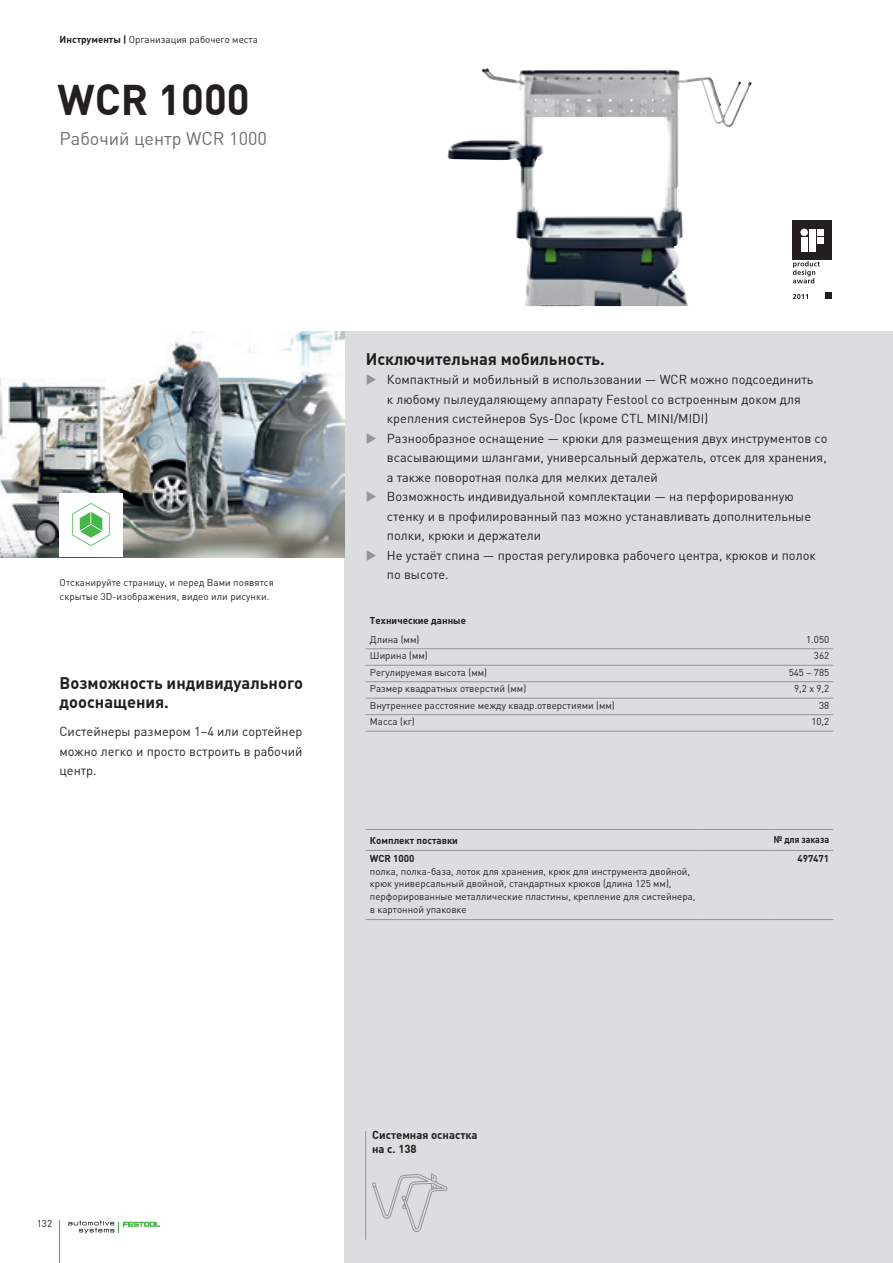
<style>
.page{position:relative;width:893px;height:1263px;background:#fff}
.page>*{position:absolute;margin:0;border:0;box-sizing:border-box;transform-origin:0 0}
.t1{font:700 42px "DIN Pro";color:#231f20}
.t2{font:18px "DIN Pro";color:#6c6d70}
.t3{font:700 16.5px/19.5px "DIN Pro";color:#231f20}
.t4{font:12.75px/19.5px "DIN Pro";color:#231f20}
.t5{font:700 11.25px/14.2px "DIN Pro";color:#231f20}
.t6{font:9.75px/12.8px "DIN Pro";color:#231f20}
.t7{font:700 9.75px "DIN Pro";color:#231f20}
.t8{font:700 9.75px "DIN Pro";color:#231f20;scale:.91 1}
.s1{font-weight:700}
.s2{color:#939598}
</style>
<div class="page">
<div style="left:344px;top:332px;width:549px;height:931px;background:#dcdddf"></div>
<svg style="left:793px;top:261px;width:27px;height:22px"></svg>
<svg style="left:793px;top:294px;width:15px;height:5px"></svg>
<div style="left:825px;top:292px;width:7px;height:7px;background:#231f20"></div>
<div style="left:793px;top:221px;width:39px;height:39px;background:#231f20"></div>
<div style="left:801px;top:237px;width:6px;height:15px;background:#fff"></div>
<div style="left:800px;top:229px;width:8px;height:7px;background:#fff;border-radius:50%"></div>
<div style="left:817px;top:229px;width:7px;height:7px;background:#fff"></div>
<div style="left:809px;top:229px;width:7px;height:23px;background:#fff"></div>
<div style="left:817px;top:237px;width:7px;height:7px;background:#fff"></div>
<svg style="left:372px;top:1174px;width:75px;height:58px"></svg>
<img style="left:0;top:332px;width:344px;height:225px">
<img style="left:448px;top:68px;width:304px;height:238px">
<hr style="left:59px;top:1220px;width:1px;height:43px;background:#45b749">
<svg style="left:68px;top:1220px;width:92px;height:14px"></svg>
<div style="left:60px;top:493px;width:63px;height:64px;background:#fff"></div>
<svg style="left:72px;top:503px;width:38px;height:43px"></svg>
<hr style="left:366px;top:648px;width:330px;height:1px;background:#939598">
<hr style="left:696px;top:648px;width:137px;height:1px;background:#939598">
<hr style="left:366px;top:665px;width:330px;height:1px;background:#939598">
<hr style="left:696px;top:665px;width:137px;height:1px;background:#939598">
<hr style="left:366px;top:681px;width:330px;height:1px;background:#939598">
<hr style="left:696px;top:681px;width:137px;height:1px;background:#939598">
<hr style="left:366px;top:698px;width:330px;height:1px;background:#939598">
<hr style="left:696px;top:698px;width:137px;height:1px;background:#939598">
<hr style="left:366px;top:714px;width:330px;height:1px;background:#939598">
<hr style="left:696px;top:714px;width:137px;height:1px;background:#939598">
<hr style="left:366px;top:731px;width:330px;height:1px;background:#939598">
<hr style="left:696px;top:731px;width:137px;height:1px;background:#939598">
<hr style="left:365px;top:1131px;width:1px;height:108px;background:#939598">
<hr style="left:366px;top:829px;width:336px;height:1px;background:#939598">
<hr style="left:702px;top:829px;width:68px;height:1px;background:#939598">
<hr style="left:770px;top:829px;width:63px;height:1px;background:#939598">
<hr style="left:366px;top:850px;width:336px;height:1px;background:#939598">
<hr style="left:702px;top:850px;width:68px;height:1px;background:#939598">
<hr style="left:770px;top:850px;width:63px;height:1px;background:#939598">
<hr style="left:366px;top:919px;width:336px;height:1px;background:#939598">
<hr style="left:702px;top:919px;width:68px;height:1px;background:#939598">
<hr style="left:770px;top:919px;width:63px;height:1px;background:#939598">
<p class="t6" style="left:60px;top:33px;width:200px"><span class="s1">Инструменты |</span> Организация рабочего места</p>
<h1 class="t1" style="left:57px;top:76px;width:194px">WCR 1000</h1>
<h2 class="t2" style="left:60px;top:128px;width:209px">Рабочий центр WCR 1000</h2>
<p class="t6" style="left:60px;top:576px;width:216px;line-height:14.2px">Отсканируйте страницу, и перед Вами появятся скрытые 3D-изображения, видео или рисунки.</p>
<p class="t3" style="left:60px;top:673px;width:245px">Возможность индивидуального дооснащения.</p>
<p class="t4" style="left:60px;top:722px;width:244px;text-align:justify">Систейнеры размером 1–4 или сортейнер можно легко и просто встроить в рабочий центр.</p>
<p class="t3" style="left:366px;top:349px;width:241px">Исключительная мобильность.</p>
<p class="t4" style="left:387px;top:370px;width:428px;text-indent:-21px"><span class="s2">◆</span> Компактный и мобильный в использовании — WCR можно подсоединить к любому пылеудаляющему аппарату Festool со встроенным доком для крепления систейнеров Sys-Doc (кроме CTL MINI/MIDI)</p>
<p class="t4" style="left:387px;top:428px;width:442px;text-align:justify;text-indent:-21px"><span class="s2">◆</span> Разнообразное оснащение — крюки для размещения двух инструментов со всасывающими шлангами, универсальный держатель, отсек для хранения, а также поворотная полка для мелких деталей</p>
<p class="t4" style="left:387px;top:487px;width:426px;text-indent:-21px"><span class="s2">◆</span> Возможность индивидуальной комплектации — на перфорированную стенку и в профилированный паз можно устанавливать дополнительные полки, крюки и держатели</p>
<p class="t4" style="left:387px;top:545px;width:430px;text-indent:-21px"><span class="s2">◆</span> Не устаёт спина — простая регулировка рабочего центра, крюков и полок по высоте.</p>
<p class="t7" style="left:370px;top:615px;width:98px">Технические данные</p>
<p class="t6" style="left:370px;top:633px;width:51px">Длина (мм)</p>
<p class="t6" style="left:806px;top:633px;width:24px">1.050</p>
<p class="t6" style="left:370px;top:649px;width:59px">Ширина (мм)</p>
<p class="t6" style="left:814px;top:649px;width:17px">362</p>
<p class="t6" style="left:370px;top:666px;width:119px">Регулируемая высота (мм)</p>
<p class="t6" style="left:789px;top:666px;width:42px">545 – 785</p>
<p class="t6" style="left:370px;top:682px;width:158px">Размер квадратных отверстий (мм)</p>
<p class="t6" style="left:794px;top:682px;width:37px">9,2 x 9,2</p>
<p class="t6" style="left:370px;top:699px;width:246px">Внутреннее расстояние между квадр.отверстиями (мм)</p>
<p class="t6" style="left:819px;top:699px;width:12px">38</p>
<p class="t6" style="left:370px;top:715px;width:46px">Масса (кг)</p>
<p class="t6" style="left:811px;top:715px;width:19px">10,2</p>
<p class="t7" style="left:370px;top:835px;width:90px">Комплект поставки</p>
<p class="t8" style="left:774px;top:834px;width:62px">№ для заказа</p>
<p class="t7" style="left:370px;top:853px;width:46px">WCR 1000</p>
<p class="t6" style="left:370px;top:865px;width:327px">полка, полка-база, лоток для хранения, крюк для инструмента двойной, крюк универсальный двойной, стандартных крюков (длина 125 мм), перфорированные металлические пластины, крепление для систейнера, в картонной упаковке</p>
<p class="t7" style="left:797px;top:853px;width:33px">497471</p>
<p class="t6" style="left:37px;top:1218px;width:17px">132</p>
<p class="t5" style="left:372px;top:1128px;width:107px">Системная оснастка на с. 138</p>
</div>
